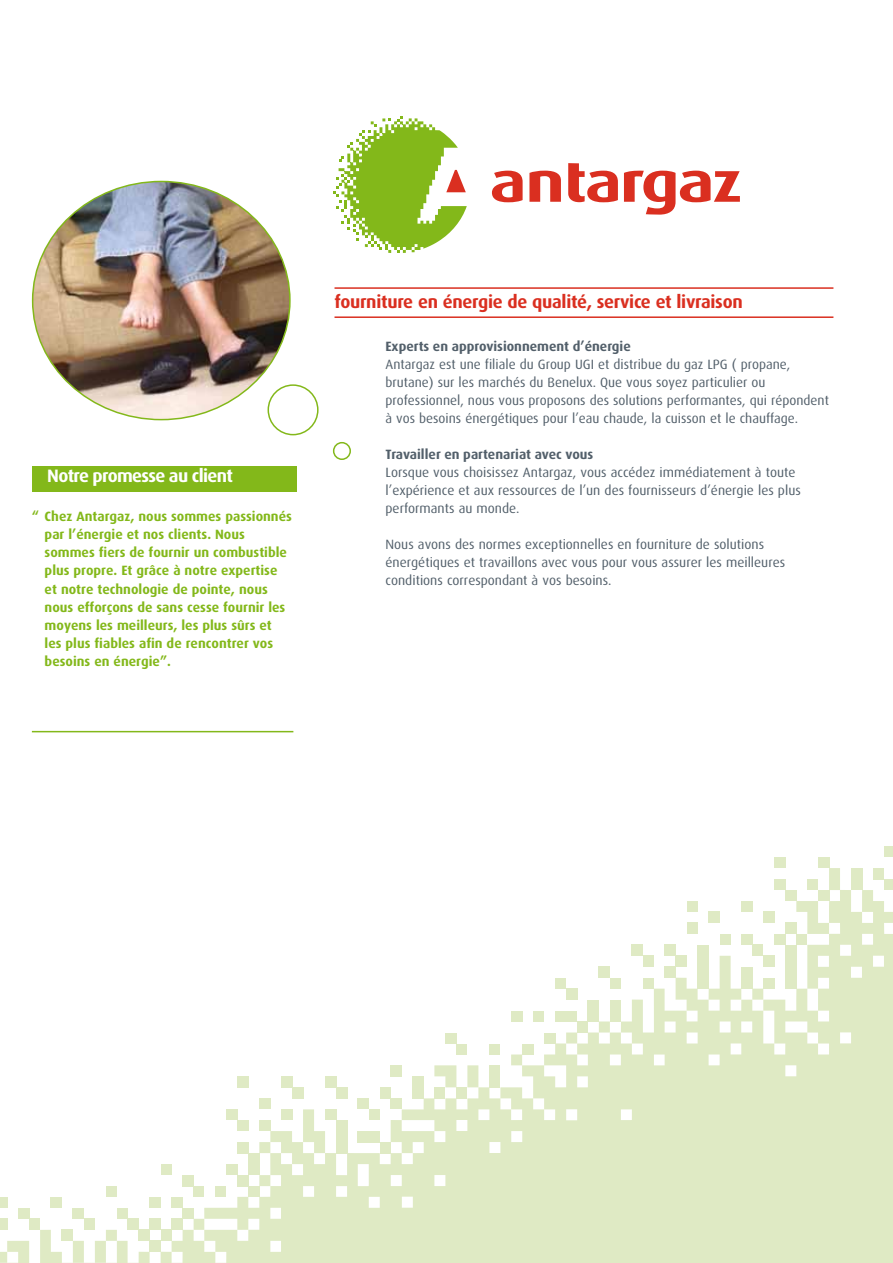
<style>
.page{position:relative;width:893px;height:1263px;background:#fff}
.page>*{position:absolute;margin:0;border:0;box-sizing:border-box;transform-origin:0 0}
.t1{font:700 18px "Dax OT";letter-spacing:-.015em;color:#da2f20}
.t2{font:700 18px "Dax OT";letter-spacing:-.035em;color:#fff}
.t3{font:13.5px/18px "Dax OT";color:#525f6a}
.t4{font:700 13.5px/18.1px "Dax OT";color:#83b81a}
.t5{font:700 13.5px "Dax OT";color:#525f6a}
</style>
<div class="page">
<div style="left:884px;top:846px;width:9px;height:11px;background:#dfeac4"></div>
<div style="left:774px;top:857px;width:11px;height:11px;background:#dfeac4"></div>
<div style="left:818px;top:857px;width:11px;height:11px;background:#dfeac4"></div>
<div style="left:851px;top:868px;width:11px;height:22px;background:#dfeac4"></div>
<div style="left:873px;top:868px;width:11px;height:11px;background:#dfeac4"></div>
<div style="left:884px;top:879px;width:9px;height:11px;background:#dfeac4"></div>
<svg style="left:774px;top:868px;width:66px;height:22px"></svg>
<div style="left:0;top:1197px;width:7px;height:11px;background:#dfeac4"></div>
<div style="left:0;top:1219px;width:7px;height:11px;background:#dfeac4"></div>
<svg style="left:0;top:1252px;width:7px;height:11px"></svg>
<svg style="left:7px;top:890px;width:886px;height:373px"></svg>
<hr style="left:32px;top:731px;width:261px;height:1px;background:#83b81a">
<div style="left:32px;top:466px;width:264px;height:25px;background:#83b81a"></div>
<hr style="left:334px;top:287px;width:499px;height:2px;background:#da2f20">
<hr style="left:334px;top:316px;width:499px;height:2px;background:#da2f20">
<img style="left:33px;top:181px;width:257px;height:239px">
<div style="left:268px;top:384px;width:51px;height:51px;border:2px solid #83b81a;border-radius:50%"></div>
<div style="left:333px;top:442px;width:18px;height:18px;border:2px solid #83b81a;border-radius:50%"></div>
<svg style="left:529px;top:171px;width:32px;height:31px"></svg>
<svg style="left:568px;top:163px;width:50px;height:39px"></svg>
<svg style="left:492px;top:171px;width:31px;height:31px"></svg>
<svg style="left:624px;top:170px;width:116px;height:45px"></svg>
<svg style="left:333px;top:116px;width:134px;height:137px"></svg>
<h1 class="t2" style="left:47px;top:459px;width:187px">Notre promesse au client</h1>
<p class="t4" style="left:45px;top:505px;width:249px;text-indent:-13px">“ Chez Antargaz, nous sommes passionnés par l’énergie et nos clients. Nous sommes fiers de fournir un combustible plus propre. Et grâce à notre expertise et notre technologie de pointe, nous nous efforçons de sans cesse fournir les moyens les meilleurs, les plus sûrs et les plus fiables afin de rencontrer vos besoins en énergie”.</p>
<h1 class="t1" style="left:334px;top:285px;width:410px">fourniture en énergie de qualité, service et livraison</h1>
<p class="t5" style="left:386px;top:333px;width:247px">Experts en approvisionnement d’énergie</p>
<p class="t3" style="left:386px;top:352px;width:445px">Antargaz est une filiale du Group UGI et distribue du gaz LPG ( propane, brutane) sur les marchés du Benelux. Que vous soyez particulier ou professionnel, nous vous proposons des solutions performantes, qui répondent à vos besoins énergétiques pour l’eau chaude, la cuisson et le chauffage.</p>
<p class="t5" style="left:386px;top:441px;width:209px">Travailler en partenariat avec vous</p>
<p class="t3" style="left:386px;top:460px;width:417px">Lorsque vous choisissez Antargaz, vous accédez immédiatement à toute l’expérience et aux ressources de l’un des fournisseurs d’énergie les plus performants au monde.</p>
<p class="t3" style="left:386px;top:532px;width:401px">Nous avons des normes exceptionnelles en fourniture de solutions énergétiques et travaillons avec vous pour vous assurer les meilleures conditions correspondant à vos besoins.</p>
</div>
